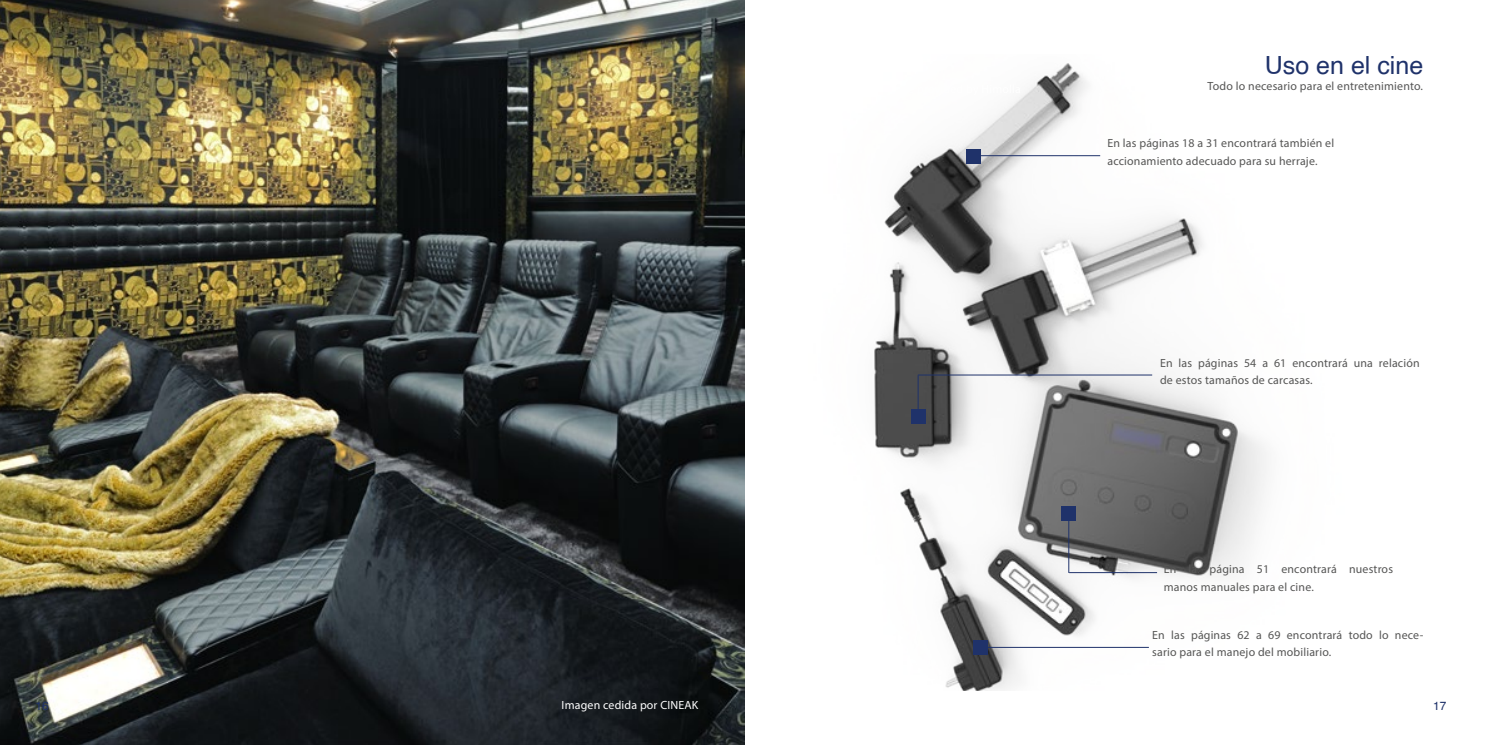
<style>
.page{position:relative;width:1489px;height:745px;background:#fff}
.page>*{position:absolute;margin:0;border:0;box-sizing:border-box;transform-origin:0 0}
.t1{font:25px "Helvetica";color:#1f326a}
.t2{font:11.88px/17.5px "Myriad Pro";letter-spacing:.015em;color:#565655}
.t3{font:11.88px "Myriad Pro";letter-spacing:.015em;color:#fff}
.t4{font:11.88px "Helvetica";color:#1f326a}
</style>
<div class="page">
<img style="left:0;top:0;width:744px;height:744px">
<img style="left:874px;top:63px;width:393px;height:626px">
<div style="left:966px;top:149px;width:14px;height:14px;background:#1f326a"></div>
<div style="left:973px;top:640px;width:14px;height:14px;background:#1f326a"></div>
<hr style="left:974px;top:155px;width:126px;height:1px;background:#1f326a">
<hr style="left:981px;top:646px;width:167px;height:1px;background:#1f326a">
<div style="left:911px;top:409px;width:14px;height:14px;background:#1f326a"></div>
<div style="left:1061px;top:506px;width:14px;height:14px;background:#1f326a"></div>
<hr style="left:917px;top:375px;width:1px;height:41px;background:#1f326a">
<hr style="left:1068px;top:513px;width:1px;height:59px;background:#1f326a">
<hr style="left:917px;top:374px;width:235px;height:1px;background:#1f326a">
<hr style="left:1069px;top:572px;width:87px;height:1px;background:#1f326a">
<h1 class="t1" style="left:1264px;top:46px;width:160px">Uso en el cine</h1>
<p class="t2" style="left:1207px;top:77px;width:217px">Todo lo necesario para el entretenimiento.</p>
<p class="t2" style="left:1107px;top:134px;width:228px">En las páginas 18 a 31 encontrará también el accionamiento adecuado para su herraje.</p>
<p class="t2" style="left:1159px;top:353px;width:261px">En las páginas 54 a 61 encontrará una relación de estos tamaños de carcasas.</p>
<p class="t2" style="left:1163px;top:560px;width:231px">En la página 51 encontrará nuestros manos manuales para el cine.</p>
<p class="t2" style="left:1152px;top:625px;width:273px">En las páginas 62 a 69 encontrará todo lo nece&shy;sario para el manejo del mobiliario.</p>
<p class="t3" style="left:561px;top:696px;width:138px">Imagen cedida por CINEAK</p>
<p class="t4" style="left:35px;top:695px;width:15px">16</p>
<p class="t4" style="left:1432px;top:695px;width:15px">17</p>
</div>
